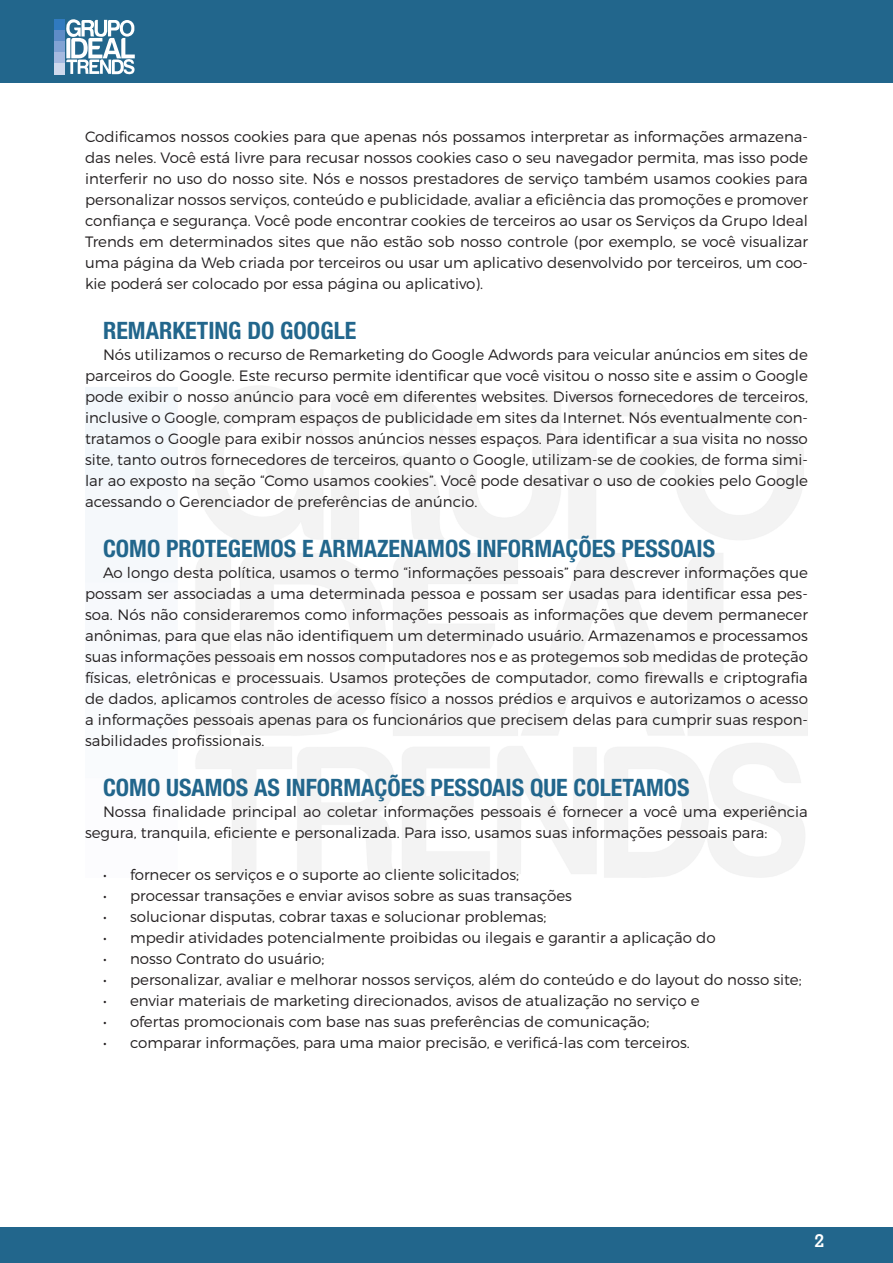
<style>
.page{position:relative;width:893px;height:1263px;background:#fff}
.page>*{position:absolute;margin:0;border:0;box-sizing:border-box;transform-origin:0 0}
.t1{font:700 condensed 24px "Helvetica Neue LT Std";color:#22668c}
.t2{font:700 18px "Geometric Slab 703 BT";color:#fff}
.t3{font:300 15px/21px "Montserrat";color:#231f20;text-align:justify}
</style>
<div class="page">
<div style="left:0;top:0;width:893px;height:83px;background:#22668c"></div>
<div style="left:0;top:1227px;width:893px;height:36px;background:#22668c"></div>
<div style="left:54px;top:19px;width:10px;height:12px;background:#307abf"></div>
<div style="left:54px;top:31px;width:10px;height:11px;background:#5e8cc7"></div>
<div style="left:54px;top:41px;width:10px;height:11px;background:#82a3d4"></div>
<div style="left:54px;top:52px;width:10px;height:12px;background:#a6bae0"></div>
<div style="left:54px;top:63px;width:10px;height:11px;background:#cfd9ed"></div>
<svg style="left:66px;top:19px;width:69px;height:56px"></svg>
<p class="t3" style="left:85px;top:126px;width:724px">Codificamos nossos cookies para que apenas nós possamos interpretar as informações armazena&shy;das neles. Você está livre para recusar nossos cookies caso o seu navegador permita, mas isso pode interferir no uso do nosso site. Nós e nossos prestadores de serviço também usamos cookies para personalizar nossos serviços, conteúdo e publicidade, avaliar a eficiência das promoções e promover confiança e segurança. Você pode encontrar cookies de terceiros ao usar os Serviços da Grupo Ideal Trends em determinados sites que não estão sob nosso controle (por exemplo, se você visualizar uma página da Web criada por terceiros ou usar um aplicativo desenvolvido por terceiros, um coo&shy;kie poderá ser colocado por essa página ou aplicativo).</p>
<p class="t1" style="left:103px;top:316px;width:255px">REMARKETING DO GOOGLE</p>
<p class="t3" style="left:85px;top:344px;width:724px;text-indent:18px">Nós utilizamos o recurso de Remarketing do Google Adwords para veicular anúncios em sites de parceiros do Google. Este recurso permite identificar que você visitou o nosso site e assim o Google pode exibir o nosso anúncio para você em diferentes websites. Diversos fornecedores de terceiros, inclusive o Google, compram espaços de publicidade em sites da Internet. Nós eventualmente con&shy;tratamos o Google para exibir nossos anúncios nesses espaços. Para identificar a sua visita no nosso site, tanto outros fornecedores de terceiros, quanto o Google, utilizam-se de cookies, de forma simi&shy;lar ao exposto na seção “Como usamos cookies”. Você pode desativar o uso de cookies pelo Google acessando o Gerenciador de preferências de anúncio.</p>
<p class="t1" style="left:103px;top:534px;width:614px">COMO PROTEGEMOS E ARMAZENAMOS INFORMAÇÕES PESSOAIS</p>
<p class="t3" style="left:85px;top:562px;width:724px;text-indent:18px">Ao longo desta política, usamos o termo “informações pessoais” para descrever informações que possam ser associadas a uma determinada pessoa e possam ser usadas para identificar essa pes&shy;soa. Nós não consideraremos como informações pessoais as informações que devem permanecer anônimas, para que elas não identifiquem um determinado usuário. Armazenamos e processamos suas informações pessoais em nossos computadores nos e as protegemos sob medidas de proteção físicas, eletrônicas e processuais. Usamos proteções de computador, como firewalls e criptografia de dados, aplicamos controles de acesso físico a nossos prédios e arquivos e autorizamos o acesso a informações pessoais apenas para os funcionários que precisem delas para cumprir suas respon&shy;sabilidades profissionais.</p>
<p class="t1" style="left:103px;top:772px;width:588px">COMO USAMOS AS INFORMAÇÕES PESSOAIS QUE COLETAMOS</p>
<p class="t3" style="left:85px;top:800px;width:724px;text-indent:18px">Nossa finalidade principal ao coletar informações pessoais é fornecer a você uma experiência segura, tranquila, eficiente e personalizada. Para isso, usamos suas informações pessoais para:</p>
<p class="t3" style="left:103px;top:863px;width:418px">• fornecer os serviços e o suporte ao cliente solicitados;</p>
<p class="t3" style="left:103px;top:884px;width:470px">• processar transações e enviar avisos sobre as suas transações</p>
<p class="t3" style="left:103px;top:905px;width:445px">• solucionar disputas, cobrar taxas e solucionar problemas;</p>
<p class="t3" style="left:103px;top:926px;width:614px">• mpedir atividades potencialmente proibidas ou ilegais e garantir a aplicação do</p>
<p class="t3" style="left:103px;top:947px;width:223px">• nosso Contrato do usuário;</p>
<p class="t3" style="left:103px;top:968px;width:700px">• personalizar, avaliar e melhorar nossos serviços, além do conteúdo e do layout do nosso site;</p>
<p class="t3" style="left:103px;top:989px;width:598px">• enviar materiais de marketing direcionados, avisos de atualização no serviço e</p>
<p class="t3" style="left:103px;top:1010px;width:548px">• ofertas promocionais com base nas suas preferências de comunicação;</p>
<p class="t3" style="left:103px;top:1031px;width:588px">• comparar informações, para uma maior precisão, e verificá-las com terceiros.</p>
<p class="t2" style="left:815px;top:1230px;width:11px">2</p>
</div>
